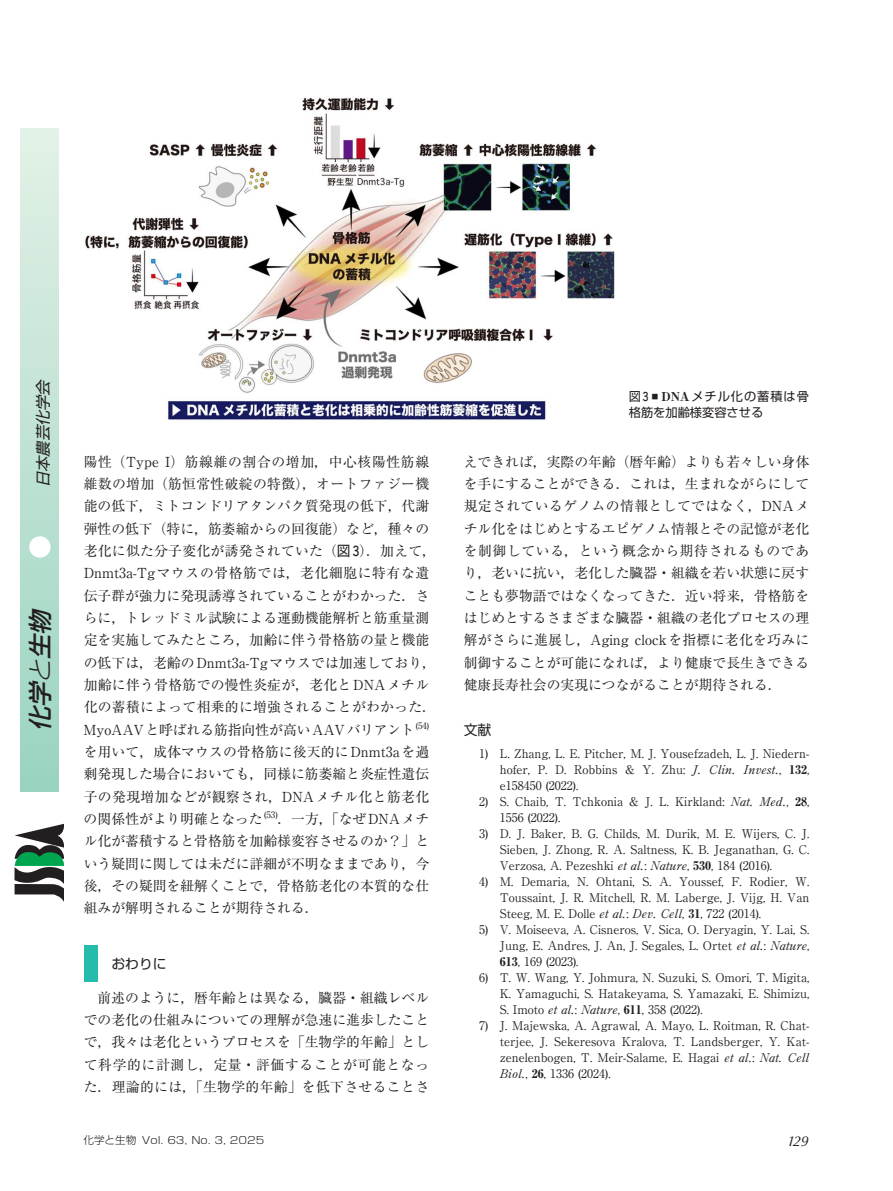
<style>
.page{position:relative;width:893px;height:1191px;background:#fff}
.page>*{position:absolute;margin:0;border:0;box-sizing:border-box;transform-origin:0 0}
.t1{font:italic 500 24px "Shin Go Pr 6";color:#231f20}
.t2{font:500 24px "Shin Go Pr 6";color:#fff}
.t3{font:italic 15.15px "Shin Go Pr 6";color:#231f20}
.t4{font:13.8px/22.4px "Ryumin Pr 6";color:#231f20;text-align:justify}
.t5{font:13.8px "Shin Go Pr 6";color:#231f20}
.t6{font:italic 13.8px "Optima Nova LT Pro";color:#231f20}
.t7{font:12.15px/15.9px "Shin Go Pr 6";color:#231f20}
.t8{font:12px/16px "Ryumin Pr 6";color:#231f20;text-align:justify}
.t9{font:300 10.05px "Shin Go Pr 6";color:#231f20;scale:1.13 1}
.s1{font-weight:300}
.s2{font-family:"Koz Min Pro"}
.s3{font-family:"Shin Go Pr 6"}
.s4{font-family:"MO Suuji HB J Fn";font-size:14.55px}
.s5{font-family:"Ryo Text Plus N"}
.s6{font-family:"MO Suuji HB J Fn";font-size:12.9px}
.s7{font-family:"Ryumin Pr 6";font-weight:800}
.s8{font-weight:800}
.s9{font-size:10.65px}
</style>
<div class="page">
<div style="left:84px;top:946px;width:14px;height:36px;background:#25bcac"></div>
<img style="left:85px;top:97px;width:530px;height:323px">
<div style="left:20px;top:128px;width:38px;height:663px;background:linear-gradient(to bottom,#e3f1e6,#99d3c0)"></div>
<svg style="left:14px;top:823px;width:50px;height:78px"></svg>
<p class="t3" style="left:30px;top:487px;width:113px;rotate:-90deg">日本農芸化学会</p>
<h1 class="t2" style="left:20px;top:559px;width:25px;rotate:-90deg">●</h1>
<h1 class="t1" style="left:20px;top:731px;width:154px;rotate:-90deg">化学<span class="s1">と</span>生物　</h1>
<p class="t4" style="left:84px;top:450px;width:354px;text-align:left">陽性（Type I）筋線維の割合の増加<span class="s2">，</span>中心核陽性筋線維数の増加（筋恒常性破綻の特徴）<span class="s2">，</span>オートファジー機能の低下<span class="s2">，</span>ミトコンドリアタンパク質発現の低下<span class="s2">，</span>代謝弾性の低下（特に<span class="s2">，</span>筋萎縮からの回復能）など<span class="s2">，</span>種々の老化に似た分子変化が誘発されていた（<span class="s3">図</span><span class="s4">3</span>）<span class="s2">．</span>加えて<span class="s2">，<br></span>Dnmt3a-Tgマウスの骨格筋では<span class="s2">，</span>老化細胞に特有な遺伝子群が強力に発現誘導されていることがわかった<span class="s2">．</span>さらに<span class="s2">，</span>トレッドミル試験による運動機能解析と筋重量測定を実施してみたところ<span class="s2">，</span>加齢に伴う骨格筋の量と機能の低下は<span class="s2">，</span>老齢のDnmt3a-Tgマウスでは加速しており<span class="s2">，</span>加齢に伴う骨格筋での慢性炎症が<span class="s2">，</span>老化とDNAメチル化の蓄積によって相乗的に増強されることがわかった<span class="s2">．<br></span>MyoAAVと呼ばれる筋指向性が高いAAVバリアント <sup>(54)</sup>を用いて<span class="s2">，</span>成体マウスの骨格筋に後天的にDnmt3aを過剰発現した場合においても<span class="s2">，</span>同様に筋萎縮と炎症性遺伝子の発現増加などが観察され<span class="s2">，</span>DNAメチル化と筋老化の関係性がより明確となった <sup>(53)</sup><span class="s2">．</span>一方<span class="s2">，</span>「なぜDNAメチル化が蓄積すると骨格筋を加齢様変容させるのか<span class="s5">？</span>」という疑問に関しては未だに詳細が不明なままであり<span class="s2">，</span>今後<span class="s2">，</span>その疑問を紐解くことで<span class="s2">，</span>骨格筋老化の本質的な仕組みが解明されることが期待される<span class="s2">．</span></p>
<p class="t5" style="left:111px;top:952px;width:57px">おわりに</p>
<p class="t4" style="left:84px;top:985px;width:347px;text-indent:14px">前述のように<span class="s2">，</span>暦年齢とは異なる<span class="s2">，</span>臓器<span class="s2">・</span>組織レベルでの老化の仕組みについての理解が急速に進歩したことで<span class="s2">，</span>我々は老化というプロセスを「生物学的年齢」として科学的に計測し<span class="s2">，</span>定量<span class="s2">・</span>評価することが可能となった<span class="s2">．</span>理論的には<span class="s2">，</span>「生物学的年齢」を低下させることさ</p>
<p class="t7" style="left:629px;top:388px;width:182px">図<span class="s6">3</span> <sup>■</sup> <span class="s7">DNA</span>メチル化の蓄積は骨格筋を加齢様変容させる</p>
<p class="t4" style="left:464px;top:449px;width:347px">えできれば<span class="s2">，</span>実際の年齢（暦年齢）よりも若々しい身体を手にすることができる<span class="s2">．</span>これは<span class="s2">，</span>生まれながらにして規定されているゲノムの情報としてではなく<span class="s2">，</span>DNAメチル化をはじめとするエピゲノム情報とその記憶が老化を制御している<span class="s2">，</span>という概念から期待されるものであり<span class="s2">，</span>老いに抗い<span class="s2">，</span>老化した臓器<span class="s2">・</span>組織を若い状態に戻すことも夢物語ではなくなってきた<span class="s2">．</span>近い将来<span class="s2">，</span>骨格筋をはじめとするさまざまな臓器<span class="s2">・</span>組織の老化プロセスの理解がさらに進展し<span class="s2">，</span>Aging clockを指標に老化を巧みに制御することが可能になれば<span class="s2">，</span>より健康で長生きできる健康長寿社会の実現につながることが期待される<span class="s2">．</span></p>
<p class="t5" style="left:464px;top:718px;width:29px">文献</p>
<p class="t8" style="left:500px;top:744px;width:311px;text-indent:-21px">1) L. Zhang, L. E. Pitcher, M. J. Yousefzadeh, L. J. Niedern&shy;hofer, P. D. Robbins &amp; Y. Zhu: J. Clin. Invest., <span class="s8">132</span>, e158450 (2022).</p>
<p class="t8" style="left:500px;top:792px;width:311px;text-indent:-21px">2) S. Chaib, T. Tchkonia &amp; J. L. Kirkland: Nat. Med., <span class="s8">28</span>,<br>1556 (2022).</p>
<p class="t8" style="left:500px;top:824px;width:311px;text-indent:-21px">3) D. J. Baker, B. G. Childs, M. Durik, M. E. Wijers, C. J.<br>Sieben, J. Zhong, R. A. Saltness, K. B. Jeganathan, G. C.<br>Verzosa, A. Pezeshki et al.: Nature, <span class="s8">530</span>, 184 (2016).</p>
<p class="t8" style="left:500px;top:872px;width:311px;text-indent:-21px">4) M. Demaria, N. Ohtani, S. A. Youssef, F. Rodier, W.<br>Toussaint, J. R. Mitchell, R. M. Laberge, J. Vijg, H. Van Steeg, M. E. Dolle et al.: Dev. Cell, <span class="s8">31</span>, 722 (2014).</p>
<p class="t8" style="left:500px;top:920px;width:311px;text-indent:-21px">5) V. Moiseeva, A. Cisneros, V. Sica, O. Deryagin, Y. Lai, S.<br>Jung, E. Andres, J. An, J. Segales, L. Ortet et al.: Nature, <span class="s8">613</span>, 169 (2023).</p>
<p class="t8" style="left:500px;top:968px;width:311px;text-indent:-21px">6) T. W. Wang, Y. Johmura, N. Suzuki, S. Omori, T. Migita, K. Yamaguchi, S. Hatakeyama, S. Yamazaki, E. Shimizu, S. Imoto et al.: Nature, <span class="s8">611</span>, 358 (2022).</p>
<p class="t8" style="left:500px;top:1016px;width:311px;text-indent:-21px">7) J. Majewska, A. Agrawal, A. Mayo, L. Roitman, R. Chat&shy;terjee, J. Sekeresova Kralova, T. Landsberger, Y. Kat&shy;zenelenbogen, T. Meir-Salame, E. Hagai et al.: Nat. Cell Biol., <span class="s8">26</span>, 1336 (2024).</p>
<p class="t9" style="left:83px;top:1131px;width:162px"><span class="s9">化学と生物</span> Vol. 63, No. 3, 2025</p>
<p class="t6" style="left:788px;top:1132px;width:22px">129</p>
</div>
